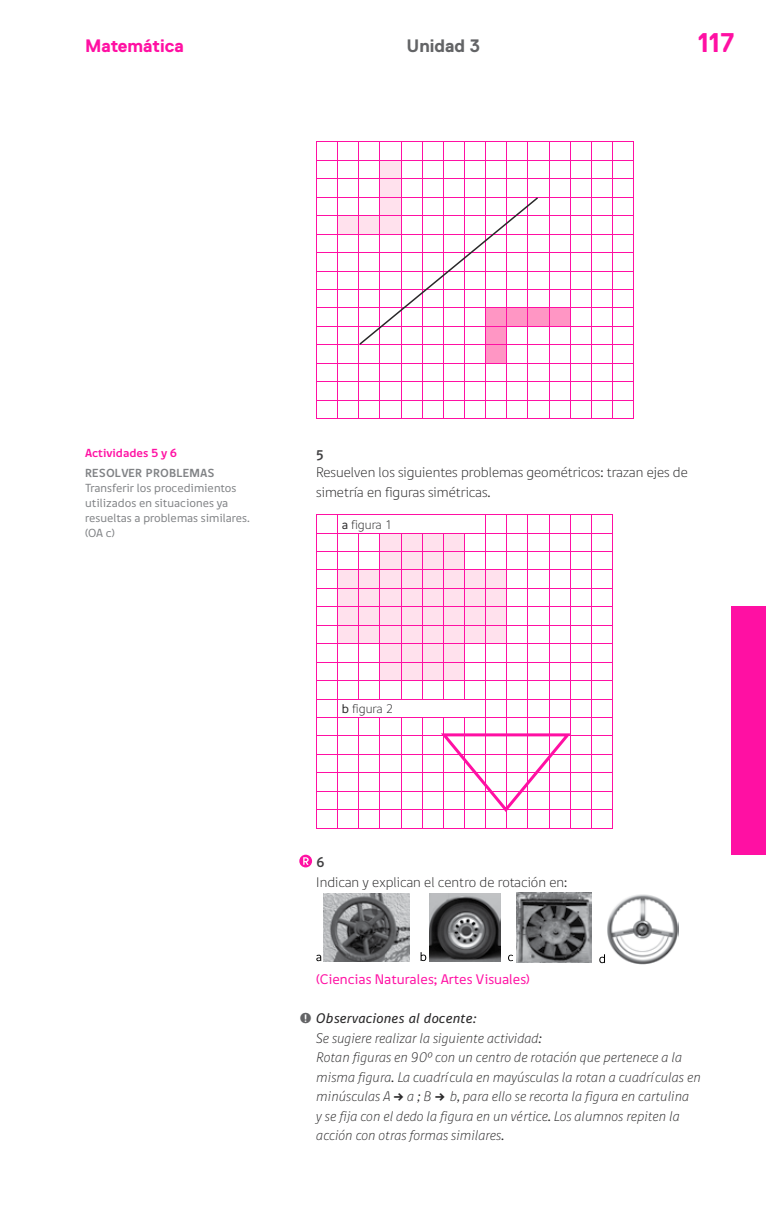
<style>
.page{position:relative;width:766px;height:1212px;background:#fff}
.page>*{position:absolute;margin:0;border:0;box-sizing:border-box;transform-origin:0 0}
.t1{font:700 27px "Replica Std";color:#ff10a3}
.t2{font:700 18px "Replica Std";color:#ff10a3}
.t3{font:700 18px "Replica Std";color:#636466}
.t4{font:italic 14.25px/19.5px "Dignathin";color:#292829}
.t5{font:14.25px/19.5px "Dignathin";color:#292829}
.t6{font:14.25px "Digna";color:#ff10a3}
.t7{font:italic 14.25px "Digna";color:#292829}
.t8{font:700 14.25px "Digna SC";color:#414042}
.t9{font:12.75px "Dignathin";color:#292829}
.t10{font:12px/15px "Digna";color:#808285}
.t11{font:700 12px "Digna SC";color:#808285}
.t12{font:700 12px "Digna";color:#ff10a3}
.s1{font-family:"Digna"}
.s2{font-family:"Digna Picto";font-style:normal;color:#636466}
.s3{font-family:"Digna Picto";font-style:normal}
</style>
<div class="page">
<div style="left:731px;top:606px;width:34px;height:249px;background:#ff10a3"></div>
<svg style="left:316px;top:142px;width:318px;height:277px"></svg>
<svg style="left:316px;top:514px;width:297px;height:315px"></svg>
<svg style="left:299px;top:855px;width:13px;height:12px"></svg>
<svg style="left:303px;top:857px;width:5px;height:8px"></svg>
<img style="left:324px;top:893px;width:85px;height:68px">
<img style="left:429px;top:893px;width:71px;height:69px">
<img style="left:516px;top:892px;width:75px;height:71px">
<img style="left:607px;top:894px;width:71px;height:71px">
<svg style="left:316px;top:955px;width:5px;height:6px"></svg>
<svg style="left:420px;top:952px;width:6px;height:9px"></svg>
<svg style="left:508px;top:955px;width:5px;height:6px"></svg>
<svg style="left:599px;top:954px;width:6px;height:9px"></svg>
<p class="t2" style="left:85px;top:36px;width:100px">Matemática</p>
<p class="t3" style="left:406px;top:36px;width:75px">Unidad 3</p>
<h1 class="t1" style="left:697px;top:27px;width:38px">117</h1>
<p class="t12" style="left:85px;top:446px;width:94px">Actividades 5 y 6</p>
<p class="t11" style="left:85px;top:465px;width:131px">RESOLVER PROBLEMAS</p>
<p class="t10" style="left:85px;top:480px;width:166px">Transferir los procedimientos utilizados en situaciones ya resueltas a problemas similares. (OA c)</p>
<p class="t8" style="left:316px;top:444px;width:9px">5</p>
<p class="t5" style="left:316px;top:463px;width:373px">Resuelven los siguientes problemas geométricos: trazan ejes de simetría en figuras simétricas.</p>
<p class="t9" style="left:342px;top:517px;width:52px"><span class="s1">a</span> figura 1</p>
<p class="t9" style="left:342px;top:701px;width:53px"><span class="s1">b</span> figura 2</p>
<p class="t8" style="left:316px;top:853px;width:10px">6</p>
<p class="t5" style="left:316px;top:872px;width:252px">Indican y explican el centro de rotación en:</p>
<p class="t6" style="left:316px;top:971px;width:215px">(Ciencias Naturales; Artes Visuales)</p>
<p class="t7" style="left:299px;top:1010px;width:178px"><span class="s2">!</span> Observaciones al docente:</p>
<p class="t4" style="left:316px;top:1028px;width:386px">Se sugiere realizar la siguiente actividad:<br>Rotan figuras en 90° con un centro de rotación que pertenece a la misma figura. La cuadrícula en mayúsculas la rotan a cuadrículas en minúsculas A <span class="s3">a</span> a ; B <span class="s3">a</span> b, para ello se recorta la figura en cartulina<br>y se fija con el dedo la figura en un vértice. Los alumnos repiten la acción con otras formas similares.</p>
</div>
